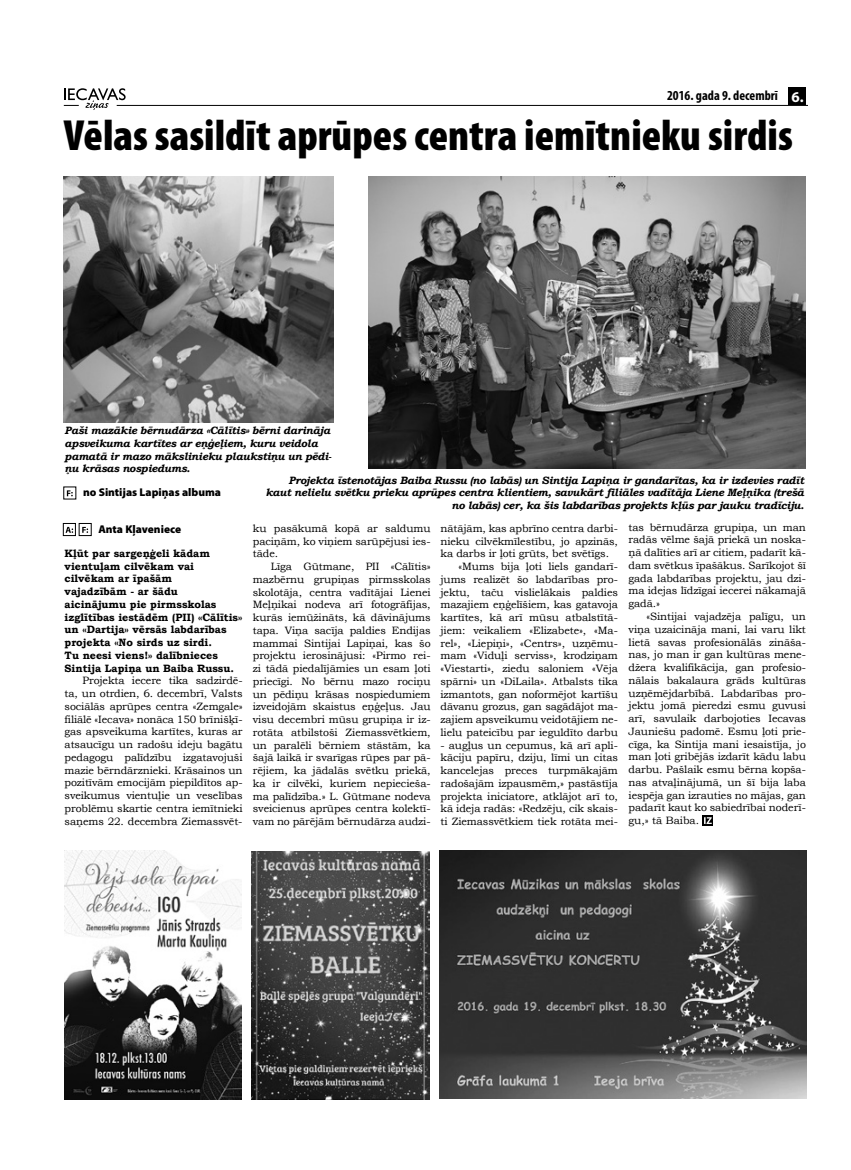
<style>
.page{position:relative;width:851px;height:1170px;background:#fff}
.page>*{position:absolute;margin:0;border:0;box-sizing:border-box;transform-origin:0 0}
.t1{font:900 condensed 43.75px "Myriad Pro";color:#000}
.t2{font:700 condensed 13.75px "Myriad Pro";color:#000}
.t3{font:900 11.25px "Myriad Pro";color:#000}
.t4{font:10.62px/12.8px "Bookman Old Style";letter-spacing:-.01em;color:#000;text-align:justify}
.t5{font:italic 700 10.62px/12.8px "Bookman Old Style";letter-spacing:-.025em;color:#000}
.t6{font:700 10.62px/12.8px "Bookman Old Style";color:#000}
.s1{font-stretch:normal;font-size:15px;color:#fff}
</style>
<div class="page">
<hr style="left:117px;top:105px;width:689px;height:1px;background:#000">
<svg style="left:64px;top:88px;width:62px;height:22px"></svg>
<div style="left:788px;top:87px;width:18px;height:18px;background:#000"></div>
<svg style="left:66px;top:527px;width:7px;height:6px"></svg>
<div style="left:63px;top:523px;width:13px;height:12px;border:1px solid #000"></div>
<svg style="left:82px;top:527px;width:6px;height:6px"></svg>
<img style="left:440px;top:850px;width:366px;height:248px">
<img style="left:252px;top:851px;width:178px;height:248px">
<img style="left:64px;top:850px;width:178px;height:249px">
<img style="left:64px;top:177px;width:269px;height:245px">
<img style="left:369px;top:177px;width:436px;height:291px">
<svg style="left:702px;top:815px;width:11px;height:10px"></svg>
<svg style="left:704px;top:817px;width:7px;height:6px"></svg>
<svg style="left:67px;top:490px;width:6px;height:6px"></svg>
<p class="t2" style="left:667px;top:87px;width:138px">2016. gada 9. decembrī <span class="s1">6.</span></p>
<h1 class="t1" style="left:64px;top:111px;width:730px">Vēlas sasildīt aprūpes centra iemītnieku sirdis</h1>
<p class="t5" style="left:65px;top:424px;width:268px">Paši mazākie bērnudārza «Cālītis» bērni darināja apsveikuma kartītes ar eņģeļiem, kuru veidola pamatā ir mazo mākslinieku plaukstiņu un pēdi&shy;ņu krāsas nospiedums.</p>
<p class="t5" style="left:265px;top:473px;width:540px;text-align:right">Projekta īstenotājas Baiba Russu (no labās) un Sintija Lapiņa ir gandarītas, ka ir izdevies radīt kaut nelielu svētku prieku aprūpes centra klientiem, savukārt filiāles vadītāja Liene Meļņika (trešā no labās) cer, ka šis labdarības projekts kļūs par jauku tradīciju.</p>
<p class="t4" style="left:440px;top:521px;width:179px">nātājām, kas apbrīno centra darbi-</p>
<p class="t4" style="left:440px;top:534px;width:179px">nieku cilvēkmīlestību, jo apzinās,</p>
<p class="t4" style="left:440px;top:547px;width:170px">ka darbs ir ļoti grūts, bet svētīgs.</p>
<p class="t4" style="left:458px;top:560px;width:161px">«Mums bija ļoti liels gandarī-</p>
<p class="t4" style="left:440px;top:572px;width:179px">jums realizēt šo labdarības pro-</p>
<p class="t4" style="left:440px;top:585px;width:179px">jektu, taču vislielākais paldies</p>
<p class="t4" style="left:440px;top:598px;width:179px">mazajiem eņģelīšiem, kas gatavoja</p>
<p class="t4" style="left:440px;top:611px;width:179px">kartītes, kā arī mūsu atbalstītā-</p>
<p class="t4" style="left:440px;top:623px;width:179px">jiem: veikaliem «Elizabete», «Ma-</p>
<p class="t4" style="left:440px;top:636px;width:179px">rel», «Liepiņi», «Centrs», uzņēmu-</p>
<p class="t4" style="left:440px;top:649px;width:179px">mam «Viduļi serviss», krodziņam</p>
<p class="t4" style="left:440px;top:662px;width:179px">«Viestarti», ziedu saloniem «Vēja</p>
<p class="t4" style="left:440px;top:674px;width:179px">spārni» un «DiLaila». Atbalsts tika</p>
<p class="t4" style="left:440px;top:687px;width:179px">izmantots, gan noformējot kartīšu</p>
<p class="t4" style="left:440px;top:700px;width:179px">dāvanu grozus, gan sagādājot ma-</p>
<p class="t4" style="left:440px;top:713px;width:179px">zajiem apsveikumu veidotājiem ne-</p>
<p class="t4" style="left:440px;top:725px;width:179px">lielu pateicību par ieguldīto darbu</p>
<p class="t4" style="left:440px;top:738px;width:179px">- augļus un cepumus, kā arī apli&shy;kāciju papīru, dziju, līmi un citas kancelejas preces turpmākajām radošajām izpausmēm,» pastāstīja projekta iniciatore, atklājot arī to, kā ideja radās: «Redzēju, cik skais&shy;ti Ziemassvētkiem tiek rotāta mei-</p>
<p class="t3" style="left:83px;top:486px;width:139px">no Sintijas Lapiņas albuma</p>
<p class="t4" style="left:628px;top:520px;width:179px">tas bērnudārza grupiņa, un man radās vēlme šajā priekā un noska&shy;ņā dalīties arī ar citiem, padarīt kā&shy;dam svētkus īpašākus. Sarīkojot šī gada labdarības projektu, jau dzi&shy;ma idejas līdzīgai iecerei nākamajā gadā.»</p>
<p class="t4" style="left:628px;top:610px;width:179px;text-indent:18px">«Sintijai vajadzēja palīgu, un viņa uzaicināja mani, lai varu likt lietā savas profesionālās zināša&shy;nas, jo man ir gan kultūras mene&shy;džera kvalifikācija, gan profesio&shy;nālais bakalaura grāds kultūras uzņēmējdarbībā. Labdarības pro&shy;jektu jomā pieredzi esmu guvusi arī, savulaik darbojoties Iecavas Jauniešu padomē. Esmu ļoti prie&shy;cīga, ka Sintija mani iesaistīja, jo man ļoti gribējās izdarīt kādu labu darbu. Pašlaik esmu bērna kopša&shy;nas atvaļinājumā, un šī bija laba iespēja gan izrauties no mājas, gan padarīt kaut ko sabiedrībai noderī&shy;gu,» tā Baiba.</p>
<p class="t4" style="left:253px;top:521px;width:179px">ku pasākumā kopā ar saldumu paciņām, ko viņiem sarūpējusi ies&shy;tāde.</p>
<p class="t4" style="left:253px;top:560px;width:179px;text-indent:18px">Līga Gūtmane, PII «Cālītis» mazbērnu grupiņas pirmsskolas skolotāja, centra vadītājai Lienei Meļņikai nodeva arī fotogrāfijas, kurās iemūžināts, kā dāvinājums tapa. Viņa sacīja paldies Endijas mammai Sintijai Lapiņai, kas šo projektu ierosinājusi: «Pirmo rei&shy;zi tādā piedalījāmies un esam ļoti priecīgi. No bērnu mazo rociņu un pēdiņu krāsas nospiedumiem izveidojām skaistus eņģeļus. Jau visu decembri mūsu grupiņa ir iz&shy;rotāta atbilstoši Ziemassvētkiem, un paralēli bērniem stāstām, ka šajā laikā ir svarīgas rūpes par pā&shy;rējiem, ka jādalās svētku priekā, ka ir cilvēki, kuriem nepiecieša&shy;ma palīdzība.» L. Gūtmane nodeva sveicienus aprūpes centra kolektī&shy;vam no pārējām bērnudārza audzi-</p>
<p class="t3" style="left:98px;top:522px;width:84px">Anta Kļaveniece</p>
<p class="t6" style="left:65px;top:546px;width:179px">Kļūt par sargeņģeli kādam vientuļam cilvēkam vai cilvēkam ar īpašām<br>vajadzībām - ar šādu<br>aicinājumu pie pirmsskolas izglītības iestādēm (PII) «Cālītis» un «Dartija» vērsās labdarības projekta «No sirds uz sirdi.<br>Tu neesi viens!» dalībnieces<br>Sintija Lapiņa un Baiba Russu.</p>
<p class="t4" style="left:65px;top:674px;width:179px;text-indent:18px">Projekta iecere tika sadzirdē&shy;ta, un otrdien, 6. decembrī, Valsts sociālās aprūpes centra «Zemgale» filiālē «Iecava» nonāca 150 brīnišķī&shy;gas apsveikuma kartītes, kuras ar atsaucīgu un radošu ideju bagātu pedagogu palīdzību izgatavojuši mazie bērndārznieki. Krāsainos un pozitīvām emocijām piepildītos ap&shy;sveikumus vientuļie un veselības problēmu skartie centra iemītnieki saņems 22. decembra Ziemassvēt-</p>
</div>
